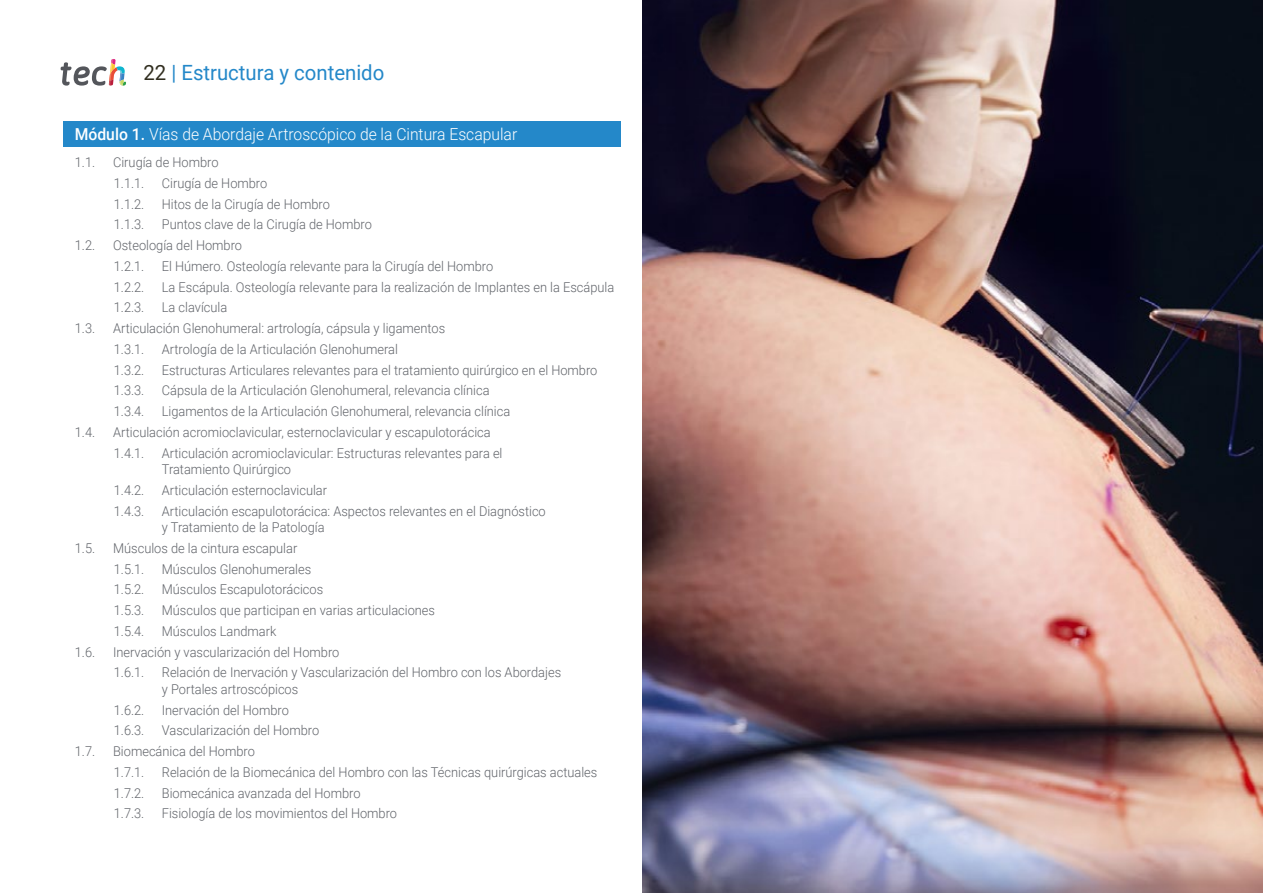
<style>
.page{position:relative;width:1263px;height:893px;background:#fff}
.page>*{position:absolute;margin:0;border:0;box-sizing:border-box;transform-origin:0 0}
.t1{font:21px "Roboto";color:#2488c9}
.t2{font:300 16.5px "Roboto";color:#fff;scale:.95 1}
.t3{font:300 13.5px/20.7px "Roboto";color:#61646a;scale:.95 1}
.s1{color:#312e20}
.s2{font-weight:500}
</style>
<div class="page">
<svg style="left:61px;top:59px;width:65px;height:27px"></svg>
<div style="left:64px;top:121px;width:557px;height:25px;background:#2488c9"></div>
<img style="left:642px;top:0;width:621px;height:893px">
<h1 class="t1" style="left:144px;top:57px;width:242px"><span class="s1">22</span> | Estructura y contenido</h1>
<p class="t2" style="left:75px;top:123px;width:467px"><span class="s2">Módulo 1.</span> Vías de Abordaje Artroscópico de la Cintura Escapular</p>
<p class="t3" style="left:75px;top:151px;width:23px">1.1.</p>
<p class="t3" style="left:113px;top:151px;width:113px">Cirugía de Hombro<br>1.1.1.</p>
<p class="t3" style="left:162px;top:172px;width:113px">Cirugía de Hombro</p>
<p class="t3" style="left:114px;top:193px;width:34px">1.1.2.</p>
<p class="t3" style="left:162px;top:193px;width:178px">Hitos de la Cirugía de Hombro</p>
<p class="t3" style="left:114px;top:214px;width:34px">1.1.3.</p>
<p class="t3" style="left:162px;top:214px;width:223px">Puntos clave de la Cirugía de Hombro</p>
<p class="t3" style="left:75px;top:234px;width:23px">1.2.</p>
<p class="t3" style="left:113px;top:234px;width:137px">Osteología del Hombro<br>1.2.1.</p>
<p class="t3" style="left:162px;top:255px;width:350px">El Húmero. Osteología relevante para la Cirugía del Hombro</p>
<p class="t3" style="left:114px;top:276px;width:34px">1.2.2.</p>
<p class="t3" style="left:162px;top:276px;width:478px">La Escápula. Osteología relevante para la realización de Implantes en la Escápula</p>
<p class="t3" style="left:114px;top:297px;width:34px">1.2.3.</p>
<p class="t3" style="left:162px;top:297px;width:70px">La clavícula</p>
<p class="t3" style="left:75px;top:317px;width:23px">1.3.</p>
<p class="t3" style="left:113px;top:317px;width:351px">Articulación Glenohumeral: artrología, cápsula y ligamentos<br>1.3.1.</p>
<p class="t3" style="left:162px;top:338px;width:250px">Artrología de la Articulación Glenohumeral</p>
<p class="t3" style="left:114px;top:359px;width:34px">1.3.2.</p>
<p class="t3" style="left:162px;top:359px;width:460px">Estructuras Articulares relevantes para el tratamiento quirúrgico en el Hombro</p>
<p class="t3" style="left:114px;top:380px;width:34px">1.3.3.</p>
<p class="t3" style="left:162px;top:380px;width:346px">Cápsula de la Articulación Glenohumeral, relevancia clínica</p>
<p class="t3" style="left:114px;top:400px;width:34px">1.3.4.</p>
<p class="t3" style="left:162px;top:400px;width:368px">Ligamentos de la Articulación Glenohumeral, relevancia clínica</p>
<p class="t3" style="left:75px;top:421px;width:23px">1.4.</p>
<p class="t3" style="left:113px;top:421px;width:399px">Articulación acromioclavicular, esternoclavicular y escapulotorácica<br>1.4.1.</p>
<p class="t3" style="left:162px;top:444px;width:360px;line-height:16.5px">Articulación acromioclavicular: Estructuras relevantes para el<br>Tratamiento Quirúrgico</p>
<p class="t3" style="left:114px;top:479px;width:34px">1.4.2.</p>
<p class="t3" style="left:162px;top:479px;width:175px">Articulación esternoclavicular</p>
<p class="t3" style="left:114px;top:500px;width:34px">1.4.3.</p>
<p class="t3" style="left:162px;top:502px;width:406px;line-height:16.5px">Articulación escapulotorácica: Aspectos relevantes en el Diagnóstico y Tratamiento de la Patología</p>
<p class="t3" style="left:75px;top:537px;width:23px">1.5.</p>
<p class="t3" style="left:113px;top:537px;width:195px">Músculos de la cintura escapular<br>1.5.1.</p>
<p class="t3" style="left:162px;top:558px;width:159px">Músculos Glenohumerales</p>
<p class="t3" style="left:114px;top:579px;width:34px">1.5.2.</p>
<p class="t3" style="left:162px;top:579px;width:171px">Músculos Escapulotorácicos</p>
<p class="t3" style="left:114px;top:599px;width:34px">1.5.3.</p>
<p class="t3" style="left:162px;top:599px;width:289px">Músculos que participan en varias articulaciones</p>
<p class="t3" style="left:114px;top:620px;width:34px">1.5.4.</p>
<p class="t3" style="left:162px;top:620px;width:122px">Músculos Landmark</p>
<p class="t3" style="left:75px;top:641px;width:23px">1.6.</p>
<p class="t3" style="left:113px;top:641px;width:240px">Inervación y vascularización del Hombro<br>1.6.1.</p>
<p class="t3" style="left:162px;top:664px;width:422px;line-height:16.5px">Relación de Inervación y Vascularización del Hombro con los Abordajes y Portales artroscópicos</p>
<p class="t3" style="left:114px;top:699px;width:34px">1.6.2.</p>
<p class="t3" style="left:162px;top:699px;width:135px">Inervación del Hombro</p>
<p class="t3" style="left:114px;top:720px;width:34px">1.6.3.</p>
<p class="t3" style="left:162px;top:720px;width:167px">Vascularización del Hombro</p>
<p class="t3" style="left:75px;top:740px;width:23px">1.7.</p>
<p class="t3" style="left:113px;top:740px;width:151px">Biomecánica del Hombro<br>1.7.1.</p>
<p class="t3" style="left:162px;top:761px;width:460px">Relación de la Biomecánica del Hombro con las Técnicas quirúrgicas actuales</p>
<p class="t3" style="left:114px;top:782px;width:34px">1.7.2.</p>
<p class="t3" style="left:162px;top:782px;width:211px">Biomecánica avanzada del Hombro</p>
<p class="t3" style="left:114px;top:803px;width:34px">1.7.3.</p>
<p class="t3" style="left:162px;top:803px;width:249px">Fisiología de los movimientos del Hombro</p>
</div>
